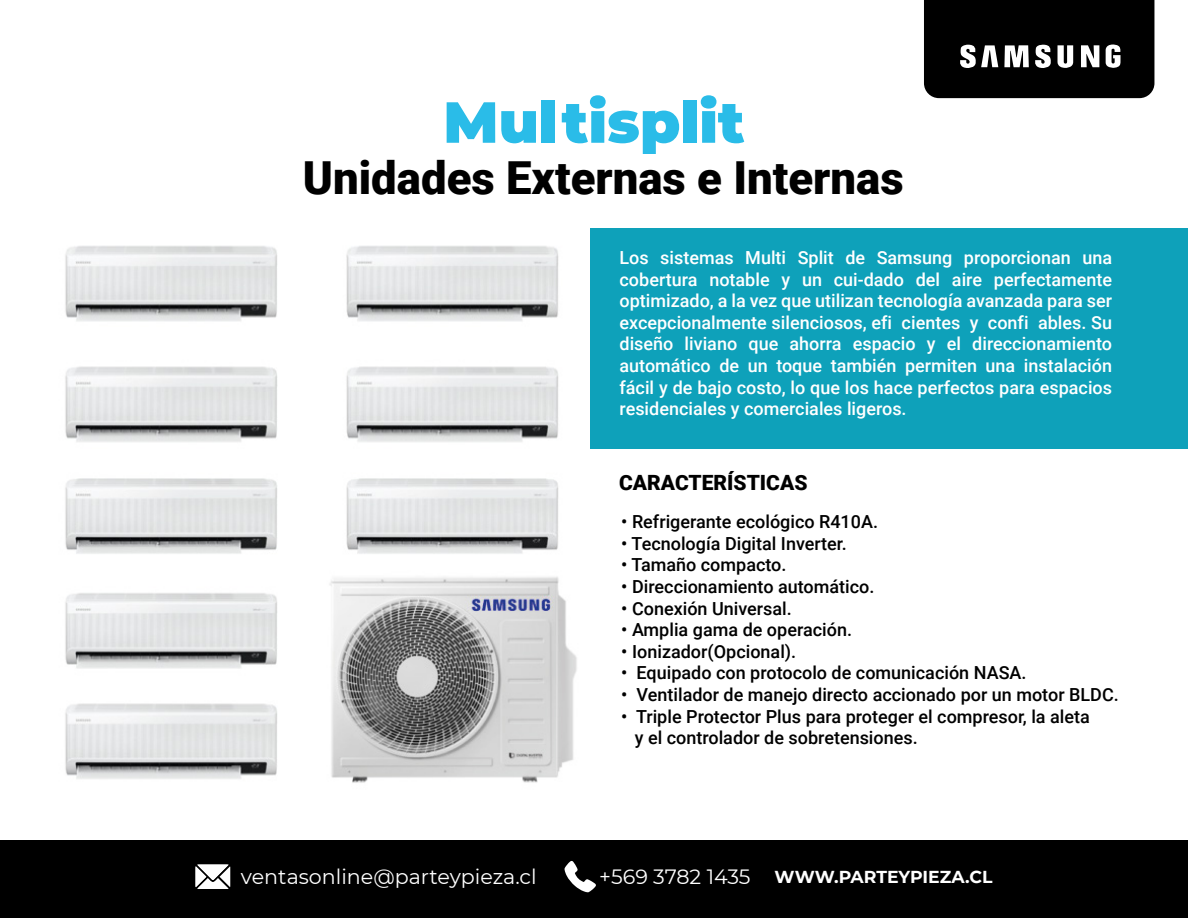
<style>
.page{position:relative;width:1188px;height:918px;background:#fff}
.page>*{position:absolute;margin:0;border:0;box-sizing:border-box;transform-origin:0 0}
.t1{font:900 57.75px "Montserrat";color:#2abce8}
.t2{font:900 45.6px "Roboto";color:#000}
.t3{font:900 21px "Roboto";color:#000}
.t4{font:20.7px "Montserrat";color:#fff}
.t5{font:500 18px/21.6px "Roboto";color:#fff;text-align:justify}
.t6{font:500 18px/21.6px "Roboto";color:#000}
.t7{font:700 17.25px "Montserrat";color:#fff}
.s1{font-weight:400;font-size:20.7px}
</style>
<div class="page">
<img style="left:65px;top:228px;width:554px;height:555px">
<div style="left:590px;top:229px;width:598px;height:220px;background:#0ea1ba"></div>
<div style="left:0;top:841px;width:1188px;height:77px;background:#000"></div>
<svg style="left:196px;top:865px;width:34px;height:24px"></svg>
<svg style="left:564px;top:861px;width:32px;height:31px"></svg>
<svg style="left:924px;top:0;width:230px;height:98px;background:#181818"></svg>
<h1 class="t1" style="left:443px;top:79px;width:303px">Multisplit</h1>
<h2 class="t2" style="left:303px;top:146px;width:602px">Unidades Externas e Internas</h2>
<p class="t5" style="left:620px;top:246px;width:494px">Los sistemas Multi Split de Samsung proporcionan una cobertura notable y un cui-dado del aire perfectamente optimizado, a la vez que utilizan tecnología avanzada para ser excepcionalmente silenciosos, efi cientes y confi ables. Su diseño liviano que ahorra espacio y el direccionamiento automático de un toque también permiten una instalación fácil y de bajo costo, lo que los hace perfectos para espacios residenciales y comerciales ligeros.</p>
<p class="t3" style="left:619px;top:468px;width:190px">CARACTERÍSTICAS</p>
<p class="t6" style="left:621px;top:510px;width:258px">• Refrigerante ecológico R410A.</p>
<p class="t6" style="left:621px;top:532px;width:227px">• Tecnología Digital Inverter.</p>
<p class="t6" style="left:621px;top:554px;width:167px">• Tamaño compacto.</p>
<p class="t6" style="left:621px;top:575px;width:255px">• Direccionamiento automático.</p>
<p class="t6" style="left:621px;top:597px;width:172px">• Conexión Universal.</p>
<p class="t6" style="left:621px;top:618px;width:232px">• Amplia gama de operación.</p>
<p class="t6" style="left:621px;top:640px;width:176px">• Ionizador(Opcional).</p>
<p class="t6" style="left:621px;top:662px;width:407px">• Equipado con protocolo de comunicación NASA.</p>
<p class="t6" style="left:621px;top:683px;width:499px">• Ventilador de manejo directo accionado por un motor BLDC.</p>
<p class="t6" style="left:635px;top:705px;width:457px;text-indent:-13px">• Triple Protector Plus para proteger el compresor, la aleta y el controlador de sobretensiones.</p>
<p class="t4" style="left:241px;top:862px;width:297px">ventasonline@parteypieza.cl</p>
<p class="t7" style="left:599px;top:865px;width:395px"><span class="s1">+569 3782 1435</span> WWW.PARTEYPIEZA.CL</p>
</div>
